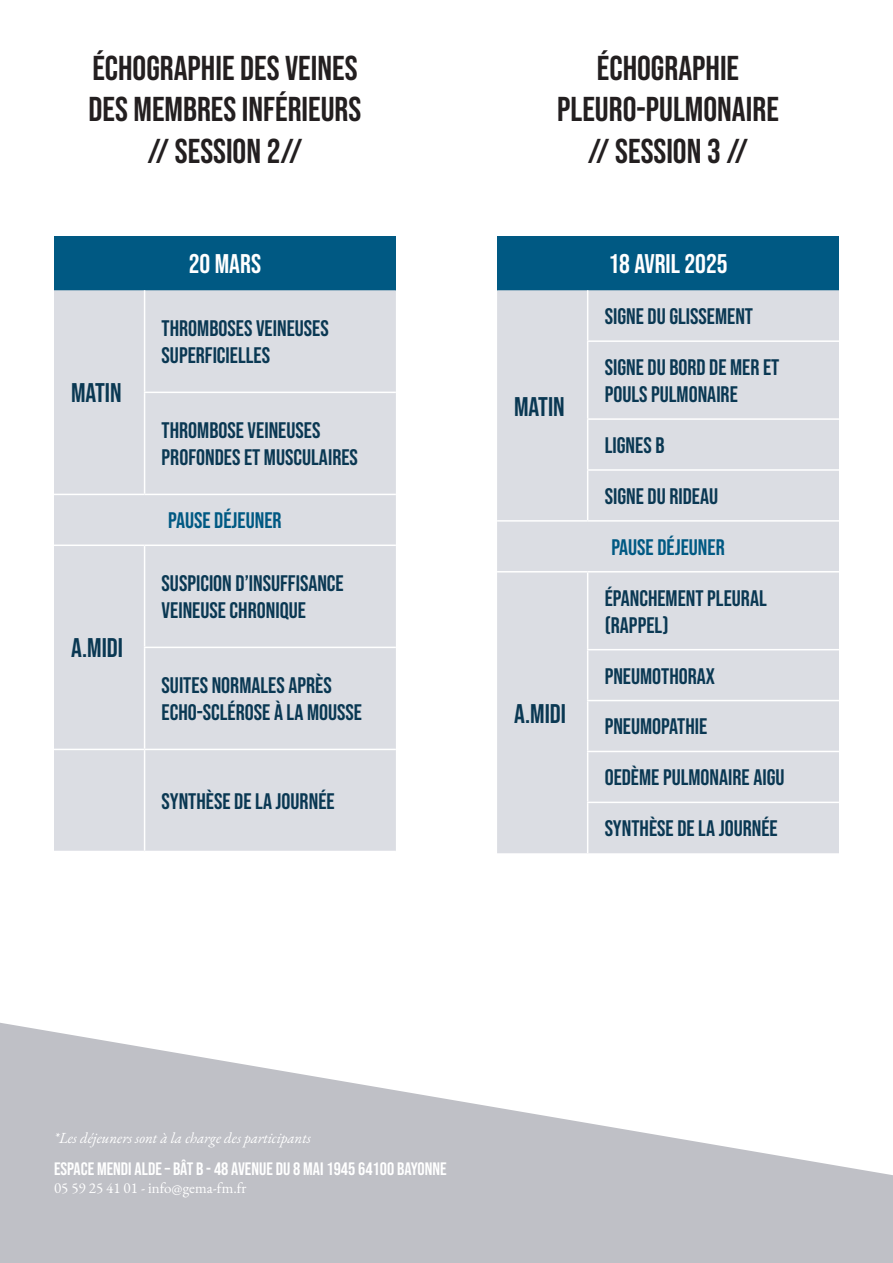
<style>
.page{position:relative;width:893px;height:1263px;background:#fff}
.page>*{position:absolute;margin:0;border:0;box-sizing:border-box;transform-origin:0 0}
.t1{font:34.5px "Bebas Neue";color:#231f20}
.t2{font:27px "Bebas Neue";color:#0a3853}
.t3{font:27px "Bebas Neue";color:#fff}
.t4{font:22.5px/27px "Bebas Neue";color:#0a3853}
.t5{font:22.5px "Bebas Neue";color:#005983}
.t6{font:18px "Bebas Neue";color:#fff}
.t7{font:italic 15px "EB Garamond";color:#fff}
.t8{font:15px "EB Garamond";color:#fff}
</style>
<div class="page">
<div style="left:497px;top:236px;width:342px;height:54px;background:#005983"></div>
<div style="left:497px;top:290px;width:342px;height:563px;background:#dbdde3"></div>
<hr style="left:587px;top:290px;width:1px;height:50px;background:#fff">
<hr style="left:587px;top:340px;width:252px;height:2px;background:#fff">
<hr style="left:587px;top:342px;width:1px;height:76px;background:#fff">
<hr style="left:587px;top:418px;width:252px;height:2px;background:#fff">
<hr style="left:587px;top:420px;width:1px;height:49px;background:#fff">
<hr style="left:587px;top:469px;width:252px;height:2px;background:#fff">
<hr style="left:587px;top:471px;width:1px;height:49px;background:#fff">
<hr style="left:497px;top:520px;width:91px;height:2px;background:#fff">
<hr style="left:588px;top:520px;width:251px;height:2px;background:#fff">
<hr style="left:497px;top:571px;width:91px;height:1px;background:#fff">
<hr style="left:588px;top:571px;width:251px;height:1px;background:#fff">
<hr style="left:587px;top:572px;width:1px;height:77px;background:#fff">
<hr style="left:587px;top:649px;width:252px;height:1px;background:#fff">
<hr style="left:587px;top:650px;width:1px;height:50px;background:#fff">
<hr style="left:587px;top:700px;width:252px;height:1px;background:#fff">
<hr style="left:587px;top:701px;width:1px;height:50px;background:#fff">
<hr style="left:587px;top:751px;width:252px;height:1px;background:#fff">
<hr style="left:587px;top:752px;width:1px;height:50px;background:#fff">
<hr style="left:587px;top:802px;width:252px;height:1px;background:#fff">
<hr style="left:587px;top:803px;width:1px;height:50px;background:#fff">
<div style="left:54px;top:236px;width:342px;height:54px;background:#005983"></div>
<div style="left:54px;top:290px;width:342px;height:561px;background:#dbdde3"></div>
<hr style="left:144px;top:290px;width:1px;height:102px;background:#fff">
<hr style="left:144px;top:392px;width:252px;height:1px;background:#fff">
<hr style="left:144px;top:393px;width:1px;height:101px;background:#fff">
<hr style="left:54px;top:494px;width:91px;height:1px;background:#fff">
<hr style="left:145px;top:494px;width:251px;height:1px;background:#fff">
<hr style="left:54px;top:544px;width:91px;height:2px;background:#fff">
<hr style="left:145px;top:544px;width:251px;height:2px;background:#fff">
<hr style="left:144px;top:546px;width:1px;height:101px;background:#fff">
<hr style="left:144px;top:647px;width:252px;height:1px;background:#fff">
<hr style="left:144px;top:648px;width:1px;height:101px;background:#fff">
<hr style="left:54px;top:749px;width:91px;height:1px;background:#fff">
<hr style="left:145px;top:749px;width:251px;height:1px;background:#fff">
<hr style="left:144px;top:750px;width:1px;height:101px;background:#fff">
<svg style="left:0;top:1023px;width:893px;height:240px;fill:#bfc0c6"></svg>
<p class="t1" style="left:92px;top:48px;width:267px">ÉCHOGRAPHIE DES VEINES</p>
<p class="t1" style="left:89px;top:90px;width:274px">DES MEMBRES INFÉRIEURS</p>
<p class="t1" style="left:147px;top:131px;width:157px">// SESSION 2//</p>
<p class="t3" style="left:189px;top:249px;width:74px">20 MARS</p>
<p class="t2" style="left:71px;top:378px;width:52px">MATIN</p>
<p class="t2" style="left:71px;top:633px;width:54px">A.MIDI</p>
<p class="t4" style="left:162px;top:315px;width:169px">THROMBOSES VEINEUSES<br>SUPERFICIELLES</p>
<p class="t4" style="left:162px;top:417px;width:198px">THROMBOSE VEINEUSES<br>PROFONDES ET MUSCULAIRES</p>
<p class="t5" style="left:168px;top:508px;width:115px">PAUSE DÉJEUNER</p>
<p class="t4" style="left:162px;top:570px;width:184px">SUSPICION D’INSUFFISANCE<br>VEINEUSE CHRONIQUE</p>
<p class="t4" style="left:162px;top:672px;width:202px">SUITES NORMALES APRÈS<br>ECHO-SCLÉROSE À LA MOUSSE</p>
<p class="t4" style="left:162px;top:787px;width:175px">SYNTHÈSE DE LA JOURNÉE</p>
<p class="t1" style="left:597px;top:48px;width:144px">ÉCHOGRAPHIE</p>
<p class="t1" style="left:557px;top:90px;width:223px">PLEURO-PULMONAIRE</p>
<p class="t1" style="left:588px;top:131px;width:162px">// SESSION 3 //</p>
<p class="t2" style="left:514px;top:391px;width:52px">MATIN</p>
<p class="t2" style="left:514px;top:698px;width:54px">A.MIDI</p>
<p class="t3" style="left:608px;top:249px;width:121px">18 AVRIL 2025</p>
<p class="t4" style="left:605px;top:303px;width:150px">SIGNE DU GLISSEMENT</p>
<p class="t4" style="left:605px;top:354px;width:176px">SIGNE DU BORD DE MER ET<br>POULS PULMONAIRE</p>
<p class="t4" style="left:605px;top:431px;width:61px">LIGNES B</p>
<p class="t4" style="left:605px;top:482px;width:115px">SIGNE DU RIDEAU</p>
<p class="t5" style="left:611px;top:534px;width:115px">PAUSE DÉJEUNER</p>
<p class="t4" style="left:605px;top:584px;width:164px">ÉPANCHEMENT PLEURAL</p>
<p class="t4" style="left:605px;top:611px;width:66px">(RAPPEL)</p>
<p class="t4" style="left:605px;top:662px;width:112px">PNEUMOTHORAX</p>
<p class="t4" style="left:605px;top:713px;width:104px">PNEUMOPATHIE</p>
<p class="t4" style="left:605px;top:764px;width:181px">OEDÈME PULMONAIRE AIGU</p>
<p class="t4" style="left:605px;top:815px;width:175px">SYNTHÈSE DE LA JOURNÉE</p>
<p class="t7" style="left:54px;top:1128px;width:258px">*Les déjeuners sont à la charge des participants</p>
<p class="t6" style="left:54px;top:1158px;width:394px">ESPACE MENDI ALDE – BÂT B - 48 AVENUE DU 8 MAI 1945 64100 BAYONNE</p>
<p class="t8" style="left:54px;top:1178px;width:194px">05 59 25 41 01 - info@gema-fm.fr</p>
</div>
